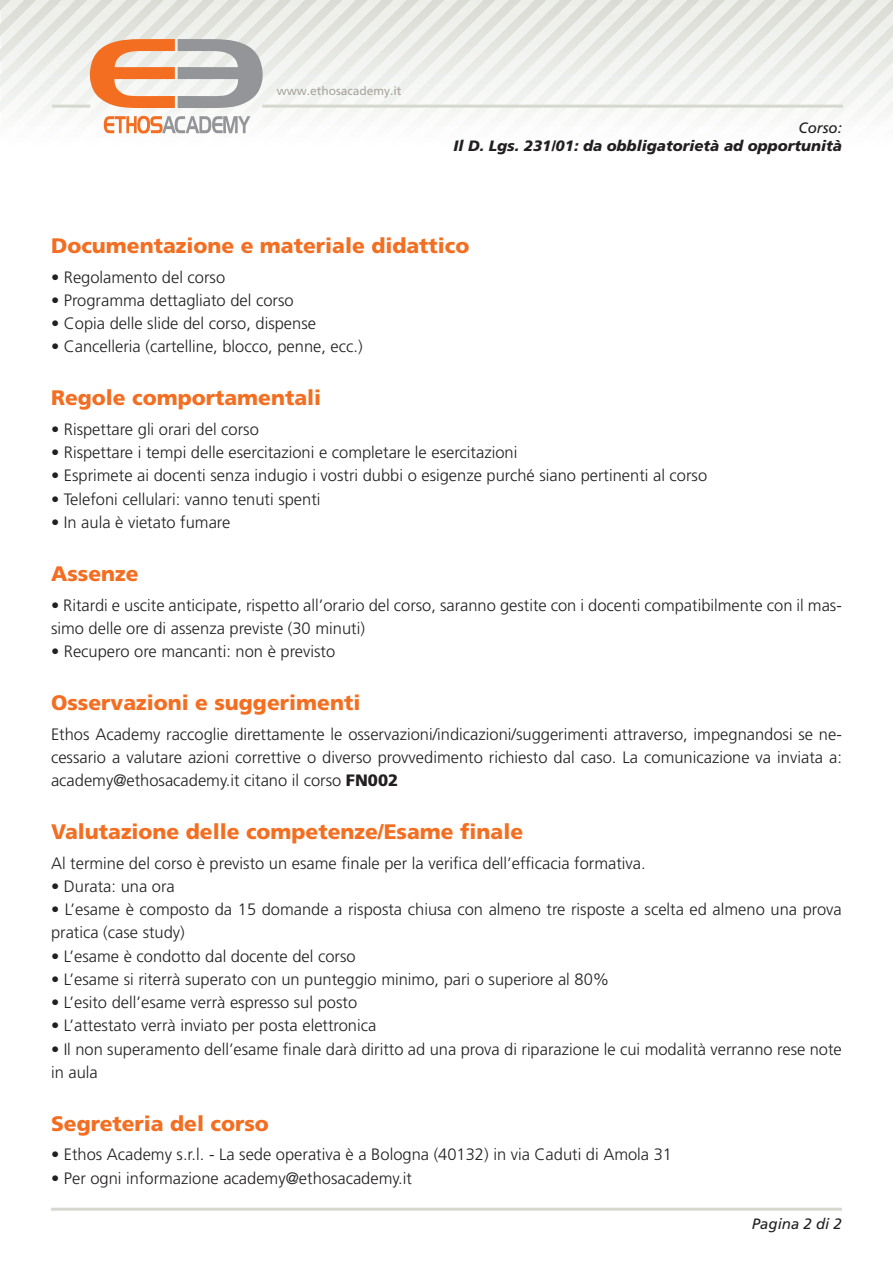
<style>
.page{position:relative;width:893px;height:1263px;background:#fff}
.page>*{position:absolute;margin:0;border:0;box-sizing:border-box;transform-origin:0 0}
.t1{font:900 21px "Frutiger";color:#f36e21}
.t2{font:300 16.5px/23.2px "Frutiger";color:#231f20}
.t3{font:italic 900 15px "Frutiger";color:#231f20}
.t4{font:italic 15px "Frutiger";color:#231f20}
.t5{font:12px "Frutiger";color:#a6a49c}
.s1{font-weight:900}
</style>
<div class="page">
<svg style="left:0;top:0;width:893px;height:134px"></svg>
<hr style="left:51px;top:1208px;width:791px;height:3px;background:#d7d8cf">
<p class="t5" style="left:277px;top:84px;width:126px">www.ethosacademy.it</p>
<p class="t4" style="left:799px;top:119px;width:45px">Corso:</p>
<p class="t3" style="left:453px;top:137px;width:390px">Il D. Lgs. 231/01: da obbligatorietà ad opportunità</p>
<p class="t1" style="left:51px;top:233px;width:420px">Documentazione e materiale didattico</p>
<p class="t2" style="left:51px;top:265px;width:176px">• Regolamento del corso</p>
<p class="t2" style="left:51px;top:289px;width:244px">• Programma dettagliato del corso</p>
<p class="t2" style="left:51px;top:312px;width:266px">• Copia delle slide del corso, dispense</p>
<p class="t2" style="left:51px;top:335px;width:313px">• Cancelleria (cartelline, blocco, penne, ecc.)</p>
<p class="t1" style="left:51px;top:385px;width:272px">Regole comportamentali</p>
<p class="t2" style="left:51px;top:418px;width:209px">• Rispettare gli orari del corso</p>
<p class="t2" style="left:51px;top:441px;width:468px">• Rispettare i tempi delle esercitazioni e completare le esercitazioni</p>
<p class="t2" style="left:51px;top:464px;width:658px">• Esprimete ai docenti senza indugio i vostri dubbi o esigenze purché siano pertinenti al corso</p>
<p class="t2" style="left:51px;top:487px;width:271px">• Telefoni cellulari: vanno tenuti spenti</p>
<p class="t2" style="left:51px;top:511px;width:181px">• In aula è vietato fumare</p>
<p class="t1" style="left:51px;top:561px;width:89px">Assenze</p>
<p class="t2" style="left:51px;top:593px;width:792px">• Ritardi e uscite anticipate, rispetto all’orario del corso, saranno gestite con i docenti compatibilmente con il mas&shy;simo delle ore di assenza previste (30 minuti)</p>
<p class="t2" style="left:51px;top:640px;width:286px">• Recupero ore mancanti: non è previsto</p>
<p class="t1" style="left:51px;top:690px;width:311px">Osservazioni e suggerimenti</p>
<p class="t2" style="left:51px;top:722px;width:792px;text-align:justify">Ethos Academy raccoglie direttamente le osservazioni/indicazioni/suggerimenti attraverso, impegnandosi se ne&shy;cessario a valutare azioni correttive o diverso provvedimento richiesto dal caso. La comunicazione va inviata a: academy@ethosacademy. it citano il corso <span class="s1">FN002</span></p>
<p class="t1" style="left:51px;top:819px;width:474px">Valutazione delle competenze/Esame finale</p>
<p class="t2" style="left:51px;top:851px;width:596px">Al termine del corso è previsto un esame finale per la verifica dell’efficacia formativa.</p>
<p class="t2" style="left:51px;top:874px;width:125px">• Durata: una ora</p>
<p class="t2" style="left:51px;top:898px;width:792px">• L’esame è composto da 15 domande a risposta chiusa con almeno tre risposte a scelta ed almeno una prova pratica (case study)</p>
<p class="t2" style="left:51px;top:944px;width:306px">• L’esame è condotto dal docente del corso</p>
<p class="t2" style="left:51px;top:967px;width:560px">• L’esame si riterrà superato con un punteggio minimo, pari o superiore al 80%</p>
<p class="t2" style="left:51px;top:991px;width:308px">• L’esito dell’esame verrà espresso sul posto</p>
<p class="t2" style="left:51px;top:1014px;width:327px">• L’attestato verrà inviato per posta elettronica</p>
<p class="t2" style="left:51px;top:1037px;width:792px">• Il non superamento dell’esame finale darà diritto ad una prova di riparazione le cui modalità verranno rese note in aula</p>
<p class="t1" style="left:51px;top:1111px;width:219px">Segreteria del corso</p>
<p class="t2" style="left:51px;top:1143px;width:623px">• Ethos Academy s.r.l. - La sede operativa è a Bologna (40132) in via Caduti di Amola 31</p>
<p class="t2" style="left:51px;top:1166px;width:362px">• Per ogni informazione academy@ethosacademy.it</p>
<p class="t4" style="left:752px;top:1215px;width:92px">Pagina 2 di 2</p>
</div>
